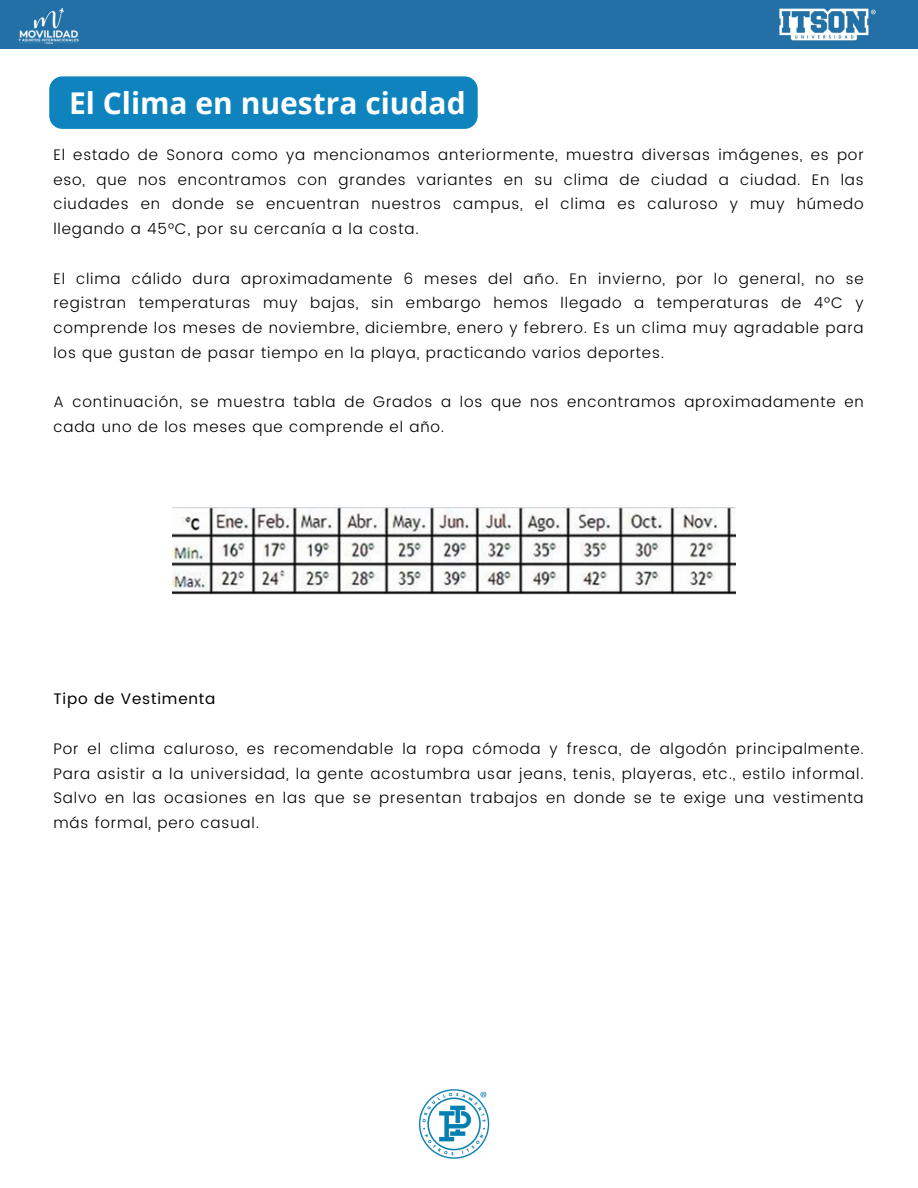
<style>
.page{position:relative;width:918px;height:1188px;background:#fff}
.page>*{position:absolute;margin:0;border:0;box-sizing:border-box;transform-origin:0 0}
.t1{font:700 30px "Open Sans";color:#fff}
.t2{font:300 15.3px/24.8px "Poppins";letter-spacing:.055em;color:#000;text-align:justify}
.t3{font:15.3px "Poppins";letter-spacing:.055em;color:#000}
</style>
<div class="page">
<div style="left:0;top:0;width:918px;height:48px;background:#2270a5"></div>
<img style="left:779px;top:8px;width:97px;height:33px">
<img style="left:14px;top:7px;width:68px;height:42px">
<img style="left:418px;top:1089px;width:72px;height:70px">
<img style="left:172px;top:508px;width:564px;height:86px">
<div style="left:49px;top:76px;width:429px;height:53px;background:#0e83bd"></div>
<p class="t1" style="left:69px;top:82px;width:398px">El Clima en nuestra ciudad</p>
<p class="t2" style="left:53px;top:142px;width:812px">El estado de Sonora como ya mencionamos anteriormente, muestra diversas imágenes, es por eso, que nos encontramos con grandes variantes en su clima de ciudad a ciudad. En las ciudades en donde se encuentran nuestros campus, el clima es caluroso y muy húmedo llegando a 45°C, por su cercanía a la costa.</p>
<p class="t2" style="left:53px;top:266px;width:812px">El clima cálido dura aproximadamente 6 meses del año. En invierno, por lo general, no se registran temperaturas muy bajas, sin embargo hemos llegado a temperaturas de 4°C y comprende los meses de noviembre, diciembre, enero y febrero. Es un clima muy agradable para los que gustan de pasar tiempo en la playa, practicando varios deportes.</p>
<p class="t2" style="left:53px;top:390px;width:812px">A continuación, se muestra tabla de Grados a los que nos encontramos aproximadamente en cada uno de los meses que comprende el año.</p>
<p class="t3" style="left:53px;top:690px;width:164px">Tipo de Vestimenta</p>
<p class="t2" style="left:53px;top:736px;width:812px">Por el clima caluroso, es recomendable la ropa cómoda y fresca, de algodón principalmente.<br>Para asistir a la universidad, la gente acostumbra usar jeans, tenis, playeras, etc., estilo informal.<br>Salvo en las ocasiones en las que se presentan trabajos en donde se te exige una vestimenta más formal, pero casual.</p>
</div>
